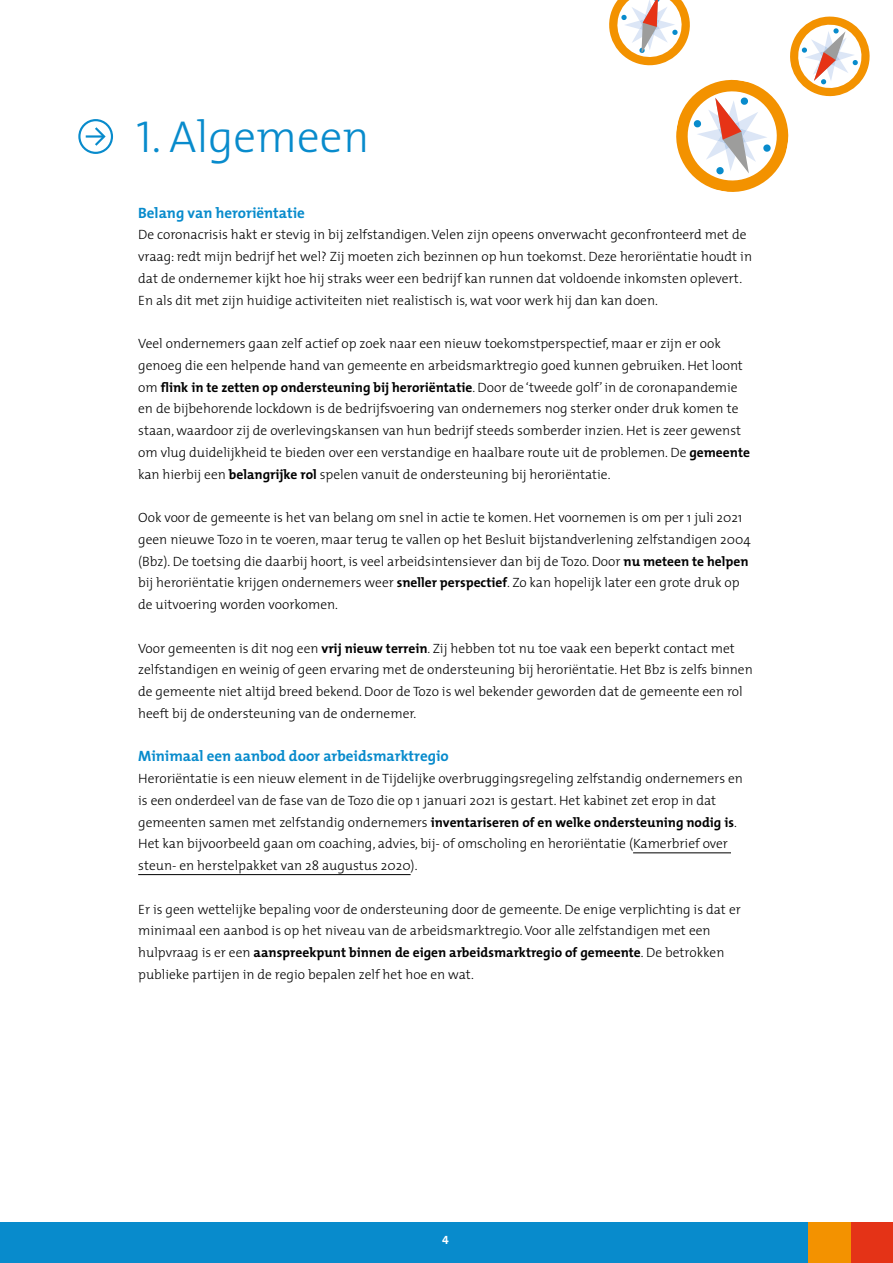
<style>
.page{position:relative;width:893px;height:1263px;background:#fff}
.page>*{position:absolute;margin:0;border:0;box-sizing:border-box;transform-origin:0 0}
.Kop{font:300 45px "The Mix";color:#088bcc}
.Tussenkop{font:700 15px "The Mix";color:#088bcc}
.Bodytekst{font:300 13.5px/21.8px "The Mix";color:#000}
.t1{font:12px "The Mix Bold Caps";color:#fff}
.s1{font-family:"The Mix Light Caps";font-weight:400}
.s2{font-weight:700}
</style>
<div class="page">
<div style="left:0;top:1222px;width:831px;height:41px;background:#088bcc"></div>
<div style="left:850px;top:1222px;width:43px;height:41px;background:#e43317"></div>
<div style="left:808px;top:1222px;width:42px;height:41px;background:#f39200"></div>
<hr style="left:633px;top:852px;width:98px;height:1px;background:#000">
<hr style="left:138px;top:874px;width:273px;height:1px;background:#000">
<svg style="left:609px;top:0;width:261px;height:192px"></svg>
<svg style="left:78px;top:119px;width:35px;height:35px"></svg>
<p class="Kop" style="left:136px;top:100px;width:235px"><span class="s1">1</span>. Algemeen</p>
<p class="Tussenkop" style="left:138px;top:200px;width:168px">Belang van heroriëntatie</p>
<p class="Bodytekst" style="left:138px;top:223px;width:615px">De coronacrisis hakt er stevig in bij zelfstandigen.Velen zijn opeens onverwacht geconfronteerd met de vraag: redt mijn bedrijf het wel? Zij moeten zich bezinnen op hun toekomst. Deze heroriëntatie houdt in dat de ondernemer kijkt hoe hij straks weer een bedrijf kan runnen dat voldoende inkomsten oplevert.<br>En als dit met zijn huidige activiteiten niet realistisch is, wat voor werk hij dan kan doen.</p>
<p class="Bodytekst" style="left:138px;top:332px;width:613px">Veel ondernemers gaan zelf actief op zoek naar een nieuw toekomstperspectief, maar er zijn er ook genoeg die een helpende hand van gemeente en arbeidsmarktregio goed kunnen gebruiken. Het loont om <span class="s2">flink in te zetten op ondersteuning bij heroriëntatie</span>. Door de ‘tweede golf’ in de coronapandemie en de bijbehorende lockdown is de bedrijfsvoering van ondernemers nog sterker onder druk komen te staan, waardoor zij de overlevingskansen van hun bedrijf steeds somberder inzien. Het is zeer gewenst om vlug duidelijkheid te bieden over een verstandige en haalbare route uit de problemen. De <span class="s2">gemeente </span>kan hierbij een <span class="s2">belangrijke rol</span> spelen vanuit de ondersteuning bij heroriëntatie.</p>
<p class="Bodytekst" style="left:138px;top:506px;width:614px">Ook voor de gemeente is het van belang om snel in actie te komen. Het voornemen is om per 1 juli 2021 geen nieuwe Tozo in te voeren, maar terug te vallen op het Besluit bijstandverlening zelfstandigen 2004 (Bbz). De toetsing die daarbij hoort, is veel arbeidsintensiever dan bij de Tozo. Door <span class="s2">nu meteen te helpen </span>bij heroriëntatie krijgen ondernemers weer <span class="s2">sneller perspectief</span>. Zo kan hopelijk later een grote druk op de uitvoering worden voorkomen.</p>
<p class="Bodytekst" style="left:138px;top:637px;width:616px">Voor gemeenten is dit nog een <span class="s2">vrij nieuw terrein</span>. Zij hebben tot nu toe vaak een beperkt contact met zelfstandigen en weinig of geen ervaring met de ondersteuning bij heroriëntatie. Het Bbz is zelfs binnen de gemeente niet altijd breed bekend. Door de Tozo is wel bekender geworden dat de gemeente een rol heeft bij de ondersteuning van de ondernemer.</p>
<p class="Tussenkop" style="left:138px;top:744px;width:312px">Minimaal een aanbod door arbeidsmarktregio</p>
<p class="Bodytekst" style="left:138px;top:767px;width:606px">Heroriëntatie is een nieuw element in de Tijdelijke overbruggingsregeling zelfstandig ondernemers en is een onderdeel van de fase van de Tozo die op 1 januari 2021 is gestart. Het kabinet zet erop in dat gemeenten samen met zelfstandig ondernemers <span class="s2">inventariseren of en welke ondersteuning nodig is</span>.<br>Het kan bijvoorbeeld gaan om coaching, advies, bij- of omscholing en heroriëntatie (Kamerbrief over steun- en herstelpakket van 28 augustus 2020).</p>
<p class="Bodytekst" style="left:138px;top:898px;width:604px">Er is geen wettelijke bepaling voor de ondersteuning door de gemeente. De enige verplichting is dat er minimaal een aanbod is op het niveau van de arbeidsmarktregio.Voor alle zelfstandigen met een hulpvraag is er een <span class="s2">aanspreekpunt binnen de eigen arbeidsmarktregio of gemeente</span>. De betrokken publieke partijen in de regio bepalen zelf het hoe en wat.</p>
<p class="t1" style="left:442px;top:1229px;width:8px">4</p>
</div>
